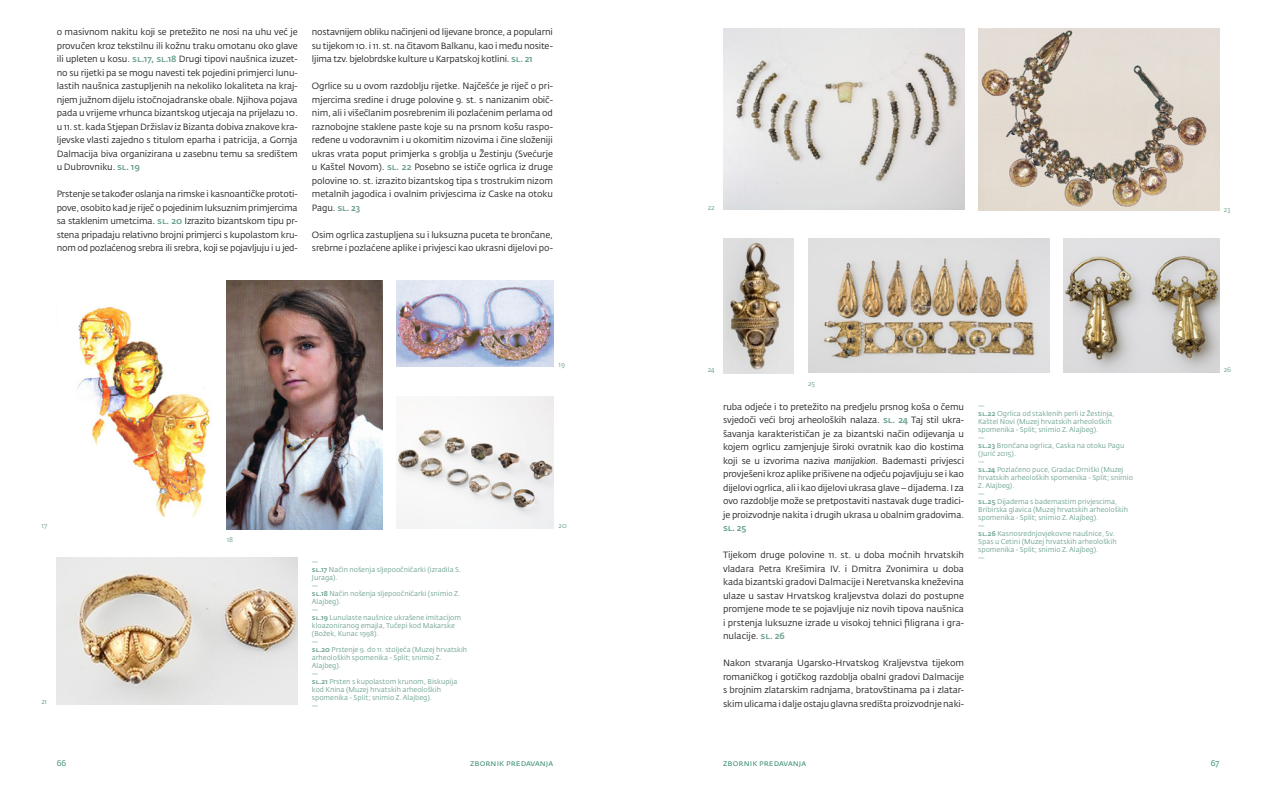
<style>
.page{position:relative;width:1276px;height:794px;background:#fff}
.page>*{position:absolute;margin:0;border:0;box-sizing:border-box;transform-origin:0 0}
.t1{font:9px/13.5px "Fedra Sans Std";letter-spacing:-.01em;color:#231f20;text-align:justify}
.t2{font:8.5px "Fedra Sans Std";letter-spacing:.005em;color:#2e876b}
.t3{font:7px/8px "Fedra Sans Std";color:#6ca28d}
.s1{font-weight:500;color:#6ca28d}
.s2{font-weight:500}
.s3{font-style:italic}
</style>
<div class="page">
<img style="left:77px;top:307px;width:133px;height:210px">
<img style="left:57px;top:557px;width:241px;height:147px">
<img style="left:723px;top:28px;width:241px;height:182px">
<img style="left:723px;top:238px;width:71px;height:135px">
<img style="left:978px;top:28px;width:241px;height:183px">
<img style="left:808px;top:238px;width:241px;height:134px">
<img style="left:1063px;top:238px;width:156px;height:134px">
<img style="left:227px;top:281px;width:156px;height:249px">
<img style="left:397px;top:281px;width:156px;height:86px">
<img style="left:397px;top:396px;width:156px;height:132px">
<p class="t1" style="left:57px;top:25px;width:243px">o masivnom nakitu koji se pretežito ne nosi na uhu već je provučen kroz tekstilnu ili kožnu traku omotanu oko glave ili upleten u kosu. <span class="s1">sl.17, sl.18</span> Drugi tipovi naušnica izuzet&shy;no su rijetki pa se mogu navesti tek pojedini primjerci lunu&shy;lastih naušnica zastupljenih na nekoliko lokaliteta na kraj&shy;njem južnom dijelu istočnojadranske obale. Njihova pojava pada u vrijeme vrhunca bizantskog utjecaja na prijelazu 10. u 11. st. kada Stjepan Držislav iz Bizanta dobiva znakove kra&shy;ljevske vlasti zajedno s titulom eparha i patricija, a Gornja Dalmacija biva organizirana u zasebnu temu sa središtem u Dubrovniku. <span class="s1">sl. 19</span></p>
<p class="t1" style="left:57px;top:187px;width:242px">Prstenje se također oslanja na rimske i kasnoantičke prototi&shy;pove, osobito kad je riječ o pojedinim luksuznim primjercima sa staklenim umetcima. <span class="s1">sl. 20</span> Izrazito bizantskom tipu pr&shy;stena pripadaju relativno brojni primjerci s kupolastom kru&shy;nom od pozlaćenog srebra ili srebra, koji se pojavljuju i u jed-</p>
<p class="t1" style="left:312px;top:25px;width:242px">nostavnijem obliku načinjeni od lijevane bronce, a popularni su tijekom 10. i 11. st. na čitavom Balkanu, kao i među nosite&shy;ljima tzv. bjelobrdske kulture u Karpatskoj kotlini. <span class="s1">sl. 21</span></p>
<p class="t1" style="left:312px;top:79px;width:242px">Ogrlice su u ovom razdoblju rijetke. Najčešće je riječ o pri&shy;mjercima sredine i druge polovine 9. st. s nanizanim obič&shy;nim, ali i višečlanim posrebrenim ili pozlaćenim perlama od raznobojne staklene paste koje su na prsnom košu raspo&shy;ređene u vodoravnim i u okomitim nizovima i čine složeniji ukras vrata poput primjerka s groblja u Žestinju (Svećurje u Kaštel Novom). <span class="s1">sl. 22</span> Posebno se ističe ogrlica iz druge polovine 10. st. izrazito bizantskog tipa s trostrukim nizom metalnih jagodica i ovalnim privjescima iz Caske na otoku Pagu. <span class="s1">sl. 23</span></p>
<p class="t1" style="left:312px;top:228px;width:243px">Osim ogrlica zastupljena su i luksuzna puceta te brončane, srebrne i pozlaćene aplike i privjesci kao ukrasni dijelovi po-</p>
<p class="t3" style="left:708px;top:203px;width:8px">22</p>
<p class="t3" style="left:1223px;top:205px;width:8px">23</p>
<p class="t3" style="left:41px;top:522px;width:7px">17</p>
<p class="t3" style="left:41px;top:697px;width:7px">21</p>
<p class="t3" style="left:227px;top:535px;width:8px">18</p>
<p class="t3" style="left:312px;top:557px;width:8px">—</p>
<p class="t3" style="left:312px;top:565px;width:151px"><span class="s2">sl.17</span> Način nošenja sljepoočničarki (izradila S.<br>Juraga).</p>
<p class="t3" style="left:312px;top:581px;width:8px">—</p>
<p class="t3" style="left:312px;top:589px;width:150px"><span class="s2">sl.18</span> Način nošenja sljepoočničarki (snimio Z.<br>Alajbeg).</p>
<p class="t3" style="left:312px;top:605px;width:8px">—</p>
<p class="t3" style="left:312px;top:613px;width:151px"><span class="s2">sl.19</span> Lunulaste naušnice ukrašene imitacijom kloazoniranog emajla, Tučepi kod Makarske (Božek, Kunac 1998).</p>
<p class="t3" style="left:312px;top:637px;width:8px">—</p>
<p class="t3" style="left:312px;top:645px;width:157px"><span class="s2">sl.20</span> Prstenje 9. do 11. stoljeća (Muzej hrvatskih arheoloških spomenika - Split; snimio Z.<br>Alajbeg).</p>
<p class="t3" style="left:312px;top:669px;width:8px">—</p>
<p class="t3" style="left:312px;top:677px;width:147px"><span class="s2">sl.21</span> Prsten s kupolastom krunom, Biskupija kod Knina (Muzej hrvatskih arheoloških spomenika - Split; snimio Z. Alajbeg).</p>
<p class="t3" style="left:312px;top:701px;width:8px">—</p>
<p class="t3" style="left:558px;top:360px;width:8px">19</p>
<p class="t3" style="left:558px;top:522px;width:10px">20</p>
<p class="t3" style="left:708px;top:366px;width:9px">24</p>
<p class="t3" style="left:808px;top:379px;width:9px">25</p>
<p class="t1" style="left:723px;top:400px;width:243px">ruba odjeće i to pretežito na predjelu prsnog koša o čemu svjedoči veći broj arheoloških nalaza. <span class="s1">sl. 24</span> Taj stil ukra&shy;šavanja karakterističan je za bizantski način odijevanja u kojem ogrlicu zamjenjuje široki ovratnik kao dio kostima koji se u izvorima naziva <span class="s3">manijakion.</span> Bademasti privjesci provješeni kroz aplike prišivene na odjeću pojavljuju se i kao dijelovi ogrlica, ali i kao dijelovi ukrasa glave – dijadema. I za ovo razdoblje može se pretpostaviti nastavak duge tradici&shy;je proizvodnje nakita i drugih ukrasa u obalnim gradovima. <span class="s1">sl. 25</span></p>
<p class="t1" style="left:723px;top:548px;width:242px">Tijekom druge polovine 11. st. u doba moćnih hrvatskih vladara Petra Krešimira IV. i Dmitra Zvonimira u doba kada bizantski gradovi Dalmacije i Neretvanska kneževina ulaze u sastav Hrvatskog kraljevstva dolazi do postupne promjene mode te se pojavljuje niz novih tipova naušnica i prstenja luksuzne izrade u visokoj tehnici filigrana i gra&shy;nulacije. <span class="s1">sl. 26</span></p>
<p class="t1" style="left:723px;top:656px;width:242px">Nakon stvaranja Ugarsko-Hrvatskog Kraljevstva tijekom romaničkog i gotičkog razdoblja obalni gradovi Dalmacije s brojnim zlatarskim radnjama, bratovštinama pa i zlatar&shy;skim ulicama i dalje ostaju glavna središta proizvodnje naki-</p>
<p class="t3" style="left:978px;top:402px;width:8px">—</p>
<p class="t3" style="left:978px;top:410px;width:138px"><span class="s2">sl.22</span> Ogrlica od staklenih perli iz Žestinja,<br>Kaštel Novi (Muzej hrvatskih arheoloških spomenika - Split; snimio Z. Alajbeg).</p>
<p class="t3" style="left:978px;top:434px;width:8px">—</p>
<p class="t3" style="left:978px;top:442px;width:148px"><span class="s2">sl.23</span> Brončana ogrlica, Caska na otoku Pagu (Jurić 2015).</p>
<p class="t3" style="left:978px;top:458px;width:8px">—</p>
<p class="t3" style="left:978px;top:466px;width:156px"><span class="s2">sl.24</span> Pozlaćeno puce, Gradac Drniški (Muzej hrvatskih arheoloških spomenika - Split; snimio<br>Z. Alajbeg).</p>
<p class="t3" style="left:978px;top:490px;width:8px">—</p>
<p class="t3" style="left:978px;top:498px;width:151px"><span class="s2">sl.25</span> Dijadema s bademastim privjescima,<br>Bribirska glavica (Muzej hrvatskih arheoloških spomenika - Split; snimio Z. Alajbeg).</p>
<p class="t3" style="left:978px;top:522px;width:8px">—</p>
<p class="t3" style="left:978px;top:530px;width:140px"><span class="s2">sl.26</span> Kasnosrednjovjekovne naušnice, Sv.<br>Spas u Cetini (Muzej hrvatskih arheoloških spomenika - Split; snimio Z. Alajbeg).</p>
<p class="t3" style="left:978px;top:554px;width:8px">—</p>
<p class="t3" style="left:1223px;top:365px;width:9px">26</p>
<p class="t2" style="left:57px;top:757px;width:11px">66</p>
<p class="t2" style="left:470px;top:757px;width:84px">zbornik predavanja</p>
<p class="t2" style="left:723px;top:757px;width:84px">zbornik predavanja</p>
<p class="t2" style="left:1210px;top:757px;width:10px">67</p>
</div>
